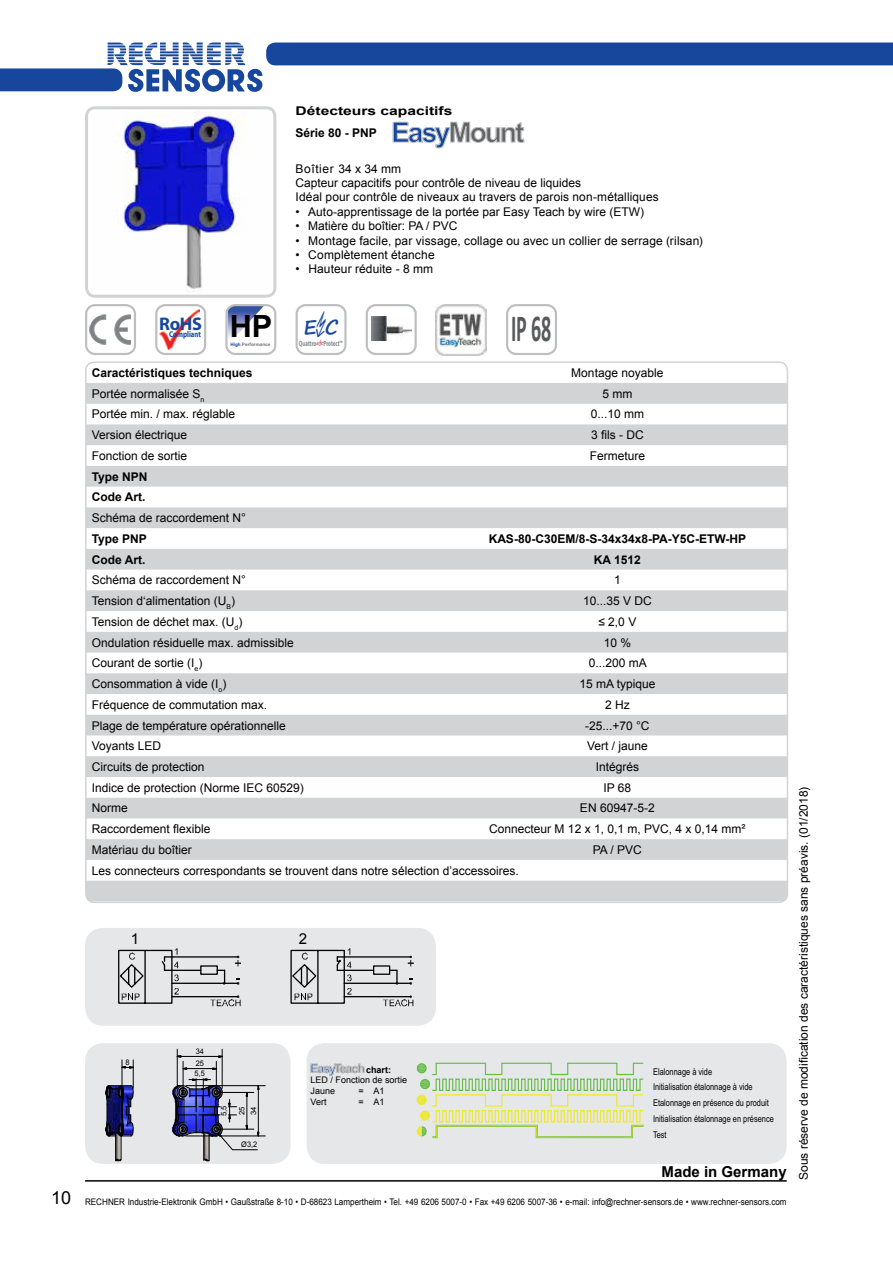
<style>
.page{position:relative;width:893px;height:1263px;background:#fff}
.page>*{position:absolute;margin:0;border:0;box-sizing:border-box;transform-origin:0 0}
.t1{font:700 38.1px "Calibri";color:#58595b;scale:.52 1}
.t2{font:700 27.9px "Arial";letter-spacing:-.07em;color:#636466}
.t3{font:700 19.65px "Segoe Print";color:#17479d}
.t4{font:700 18.3px "Myriad Pro";color:#17479d}
.t5{font:700 15px "Arial";color:#000}
.t6{font:15px "Arial";color:#000}
.t7{font:700 12.15px "Arial";letter-spacing:-.065em;color:#636466}
.t8{font:12px/14.4px "Arial";color:#000}
.t9{font:700 12px/20.7px "Arial";color:#000}
.t10{font:700 12px/21.9px "Arial";color:#000;scale:1.3 1}
.t11{font:9.3px/16px "Arial Narrow";color:#000}
.t12{font:9px "Arial";color:#000;scale:.9 1}
.t13{font:9px/10.8px "Arial";color:#000}
.t14{font:700 9px "Arial";color:#000}
.t15{font:700 8.4px "Myriad Pro";color:#17479d;scale:.82 1}
.t16{font:700 7.65px "Myriad Pro";letter-spacing:-.005em;color:#85878a;scale:.64 1}
.t17{font:7.65px "Arial";color:#000;scale:.96 1}
.t18{font:7.35px "Arial";color:#000;scale:1.04 1}
.t19{font:700 4.65px "Arial";color:#6d6e71}
.s1{color:#17479d}
.s2{font-family:"Arial";font-size:30.75px;color:#000}
.s3{font-family:"Segoe Print";font-size:3.9px;color:#c02026}
.s4{font-size:18px}
</style>
<div class="page">
<hr style="left:85px;top:1180px;width:702px;height:1px;background:#000">
<svg style="left:0;top:43px;width:893px;height:49px"></svg>
<div style="left:85px;top:1043px;width:205px;height:121px;background:#e6e7e8;border-radius:18px"></div>
<div style="left:307px;top:1043px;width:480px;height:121px;background:#e6e7e8;border-radius:18px"></div>
<div style="left:85px;top:106px;width:191px;height:192px;border:3px solid #d1d3d4;border-radius:9px"></div>
<img style="left:123px;top:111px;width:123px;height:181px">
<div style="left:85px;top:928px;width:351px;height:98px;background:#e6e7e8;border-radius:18px"></div>
<hr style="left:222px;top:1049px;width:1px;height:39px;background:#000">
<hr style="left:177px;top:1049px;width:1px;height:39px;background:#000">
<hr style="left:186px;top:1085px;width:79px;height:1px;background:#000">
<hr style="left:220px;top:1136px;width:45px;height:1px;background:#000">
<svg style="left:106px;top:1060px;width:28px;height:101px"></svg>
<svg style="left:173px;top:1055px;width:86px;height:106px"></svg>
<svg style="left:311px;top:1064px;width:53px;height:11px"></svg>
<svg style="left:393px;top:122px;width:131px;height:26px"></svg>
<div style="left:85px;top:304px;width:51px;height:51px;border:2px solid #bcbec0;border-radius:9px"></div>
<svg style="left:90px;top:315px;width:41px;height:30px"></svg>
<div style="left:155px;top:304px;width:51px;height:51px;border:2px solid #bcbec0;border-radius:9px"></div>
<img style="left:160px;top:310px;width:40px;height:40px">
<svg style="left:225px;top:304px;width:51px;height:51px"></svg>
<div style="left:296px;top:304px;width:51px;height:51px;border:2px solid #bcbec0;border-radius:9px"></div>
<div style="left:366px;top:304px;width:51px;height:51px;border:2px solid #bcbec0;border-radius:9px"></div>
<img style="left:371px;top:316px;width:41px;height:25px">
<img style="left:436px;top:304px;width:51px;height:51px">
<div style="left:506px;top:304px;width:51px;height:51px;border:2px solid #bcbec0;border-radius:9px"></div>
<svg style="left:118px;top:948px;width:296px;height:58px"></svg>
<svg style="left:88px;top:383px;width:699px;height:517px;fill:#d3d5d6"></svg>
<svg style="left:417px;top:1063px;width:227px;height:76px"></svg>
<p class="t10" style="left:296px;top:101px;width:122px">Détecteurs capacitifs<br>Série 80 - PNP</p>
<p class="t8" style="left:296px;top:162px;width:365px">Boîtier 34 x 34 mm<br>Capteur capacitifs pour contrôle de niveau de liquides<br>Idéal pour contrôle de niveaux au travers de parois non-métalliques</p>
<p class="t8" style="left:296px;top:205px;width:350px">• Auto-apprentissage de la portée par Easy Teach by wire (ETW)</p>
<p class="t8" style="left:296px;top:219px;width:163px">• Matière du boîtier: PA / PVC</p>
<p class="t8" style="left:296px;top:233px;width:409px">• Montage facile, par vissage, collage ou avec un collier de serrage (rilsan)</p>
<p class="t8" style="left:296px;top:248px;width:141px">• Complètement étanche</p>
<p class="t8" style="left:296px;top:262px;width:139px">• Hauteur réduite - 8 mm</p>
<h2 class="t2" style="left:391px;top:122px;width:135px"><span class="s1">Easy</span>Mount</h2>
<h3 class="t4" style="left:159px;top:317px;width:115px">RoHS <span class="s2">HP</span></h3>
<p class="t19" style="left:230px;top:342px;width:41px"><span class="s1">High</span> Performance</p>
<p class="t16" style="left:299px;top:340px;width:70px">Quattro <span class="s3">E C</span> Protect™</p>
<h3 class="t3" style="left:304px;top:316px;width:36px">E C</h3>
<h1 class="t1" style="left:511px;top:306px;width:79px">IP 68</h1>
<p class="t15" style="left:169px;top:331px;width:41px">Compliant</p>
<p class="t9" style="left:92px;top:363px;width:162px">Caractéristiques techniques</p>
<p class="t8" style="left:571px;top:366px;width:94px">Montage noyable</p>
<p class="t8" style="left:92px;top:387px;width:114px">Portée normalisée S<sub>n</sub></p>
<p class="t8" style="left:602px;top:387px;width:31px">5 mm</p>
<p class="t8" style="left:92px;top:408px;width:145px">Portée min. / max. réglable</p>
<p class="t8" style="left:591px;top:408px;width:55px">0...10 mm</p>
<p class="t8" style="left:92px;top:429px;width:97px">Version électrique</p>
<p class="t8" style="left:591px;top:428px;width:54px">3 fils - DC</p>
<p class="t8" style="left:92px;top:450px;width:97px">Fonction de sortie</p>
<p class="t8" style="left:590px;top:450px;width:57px">Fermeture</p>
<p class="t9" style="left:92px;top:467px;width:57px">Type NPN<br>Code Art.</p>
<p class="t8" style="left:92px;top:512px;width:156px">Schéma de raccordement N°</p>
<p class="t9" style="left:92px;top:529px;width:57px">Type PNP</p>
<p class="t9" style="left:489px;top:529px;width:259px">KAS-80-C30EM/8-S-34x34x8-PA-Y5C-ETW-HP</p>
<p class="t9" style="left:92px;top:550px;width:55px">Code Art.</p>
<p class="t9" style="left:594px;top:550px;width:48px">KA 1512</p>
<p class="t8" style="left:92px;top:574px;width:156px">Schéma de raccordement N°</p>
<p class="t8" style="left:614px;top:574px;width:8px">1</p>
<p class="t8" style="left:92px;top:595px;width:145px">Tension d‘alimentation (U<sub>B</sub>)</p>
<p class="t8" style="left:583px;top:595px;width:70px">10...35 V DC</p>
<p class="t8" style="left:92px;top:615px;width:152px">Tension de déchet max. (U<sub>d</sub>)</p>
<p class="t8" style="left:598px;top:614px;width:39px">≤ 2,0 V</p>
<p class="t8" style="left:92px;top:636px;width:204px">Ondulation résiduelle max. admissible</p>
<p class="t8" style="left:604px;top:636px;width:29px">10 %</p>
<p class="t8" style="left:92px;top:657px;width:112px">Courant de sortie (I<sub>e</sub>)</p>
<p class="t8" style="left:589px;top:657px;width:60px">0...200 mA</p>
<p class="t8" style="left:92px;top:678px;width:136px">Consommation à vide (I<sub>o</sub>)</p>
<p class="t8" style="left:579px;top:678px;width:78px">15 mA typique</p>
<p class="t8" style="left:92px;top:698px;width:177px">Fréquence de commutation max.</p>
<p class="t8" style="left:605px;top:697px;width:26px">2 Hz</p>
<p class="t8" style="left:92px;top:719px;width:196px">Plage de température opérationnelle</p>
<p class="t8" style="left:585px;top:719px;width:66px">-25...+70 °C</p>
<p class="t8" style="left:92px;top:740px;width:71px">Voyants LED</p>
<p class="t8" style="left:587px;top:740px;width:62px">Vert / jaune</p>
<p class="t8" style="left:92px;top:761px;width:114px">Circuits de protection</p>
<p class="t8" style="left:596px;top:761px;width:45px">Intégrés</p>
<p class="t8" style="left:92px;top:781px;width:214px">Indice de protection (Norme IEC 60529)</p>
<p class="t8" style="left:603px;top:780px;width:29px">IP 68</p>
<p class="t8" style="left:92px;top:802px;width:37px">Norme</p>
<p class="t8" style="left:580px;top:802px;width:76px">EN 60947-5-2</p>
<p class="t8" style="left:92px;top:822px;width:120px">Raccordement flexible</p>
<p class="t8" style="left:489px;top:822px;width:258px">Connecteur M 12 x 1, 0,1 m, PVC, 4 x 0,14 mm²</p>
<p class="t8" style="left:92px;top:843px;width:102px">Matériau du boîtier</p>
<p class="t8" style="left:593px;top:844px;width:51px">PA / PVC</p>
<p class="t8" style="left:92px;top:864px;width:428px">Les connecteurs correspondants se trouvent dans notre sélection d’accessoires.</p>
<p class="t6" style="left:131px;top:933px;width:10px">1</p>
<p class="t6" style="left:299px;top:933px;width:10px">2</p>
<p class="t17" style="left:126px;top:1057px;width:6px">8</p>
<p class="t17" style="left:196px;top:1046px;width:10px">34</p>
<p class="t17" style="left:196px;top:1059px;width:10px">25</p>
<p class="t17" style="left:195px;top:1068px;width:12px">5,5</p>
<p class="t18" style="left:219px;top:1116px;width:12px;rotate:-90deg">5,5</p>
<p class="t18" style="left:249px;top:1115px;width:10px;rotate:-90deg">34</p>
<p class="t18" style="left:237px;top:1115px;width:10px;rotate:-90deg">25</p>
<p class="t17" style="left:241px;top:1139px;width:18px">Ø3,2</p>
<p class="t7" style="left:310px;top:1064px;width:56px"><span class="s1">Easy</span>Teach</p>
<p class="t14" style="left:366px;top:1066px;width:27px">chart:</p>
<p class="t13" style="left:311px;top:1075px;width:98px">LED / Fonction de sortie<br>Jaune</p>
<p class="t13" style="left:359px;top:1086px;width:28px">= A1</p>
<p class="t13" style="left:311px;top:1097px;width:18px">Vert</p>
<p class="t13" style="left:359px;top:1097px;width:28px">= A1</p>
<p class="t11" style="left:653px;top:1064px;width:61px">Elalonnage à vide</p>
<p class="t11" style="left:653px;top:1111px;width:122px">Initialisation étalonnage en présence<br>Test</p>
<p class="t11" style="left:653px;top:1080px;width:101px">Initialisation étalonnage à vide</p>
<p class="t11" style="left:653px;top:1095px;width:117px">Etalonnage en présence du produit</p>
<p class="t5" style="left:662px;top:1166px;width:127px">Made in Germany</p>
<p class="t12" style="left:51px;top:1196px;width:819px"><span class="s4">10</span> RECHNER Industrie-Elektronik GmbH • Gaußstraße 8-10 • D-68623 Lampertheim • Tel. +49 6206 5007-0 • Fax +49 6206 5007-36 • e-mail: info@rechner-sensors.de • www.rechner-sensors.com</p>
<p class="t8" style="left:797px;top:1180px;width:395px;rotate:-90deg">Sous réserve de modification des caractéristiques sans préavis. (01/2018)</p>
</div>
